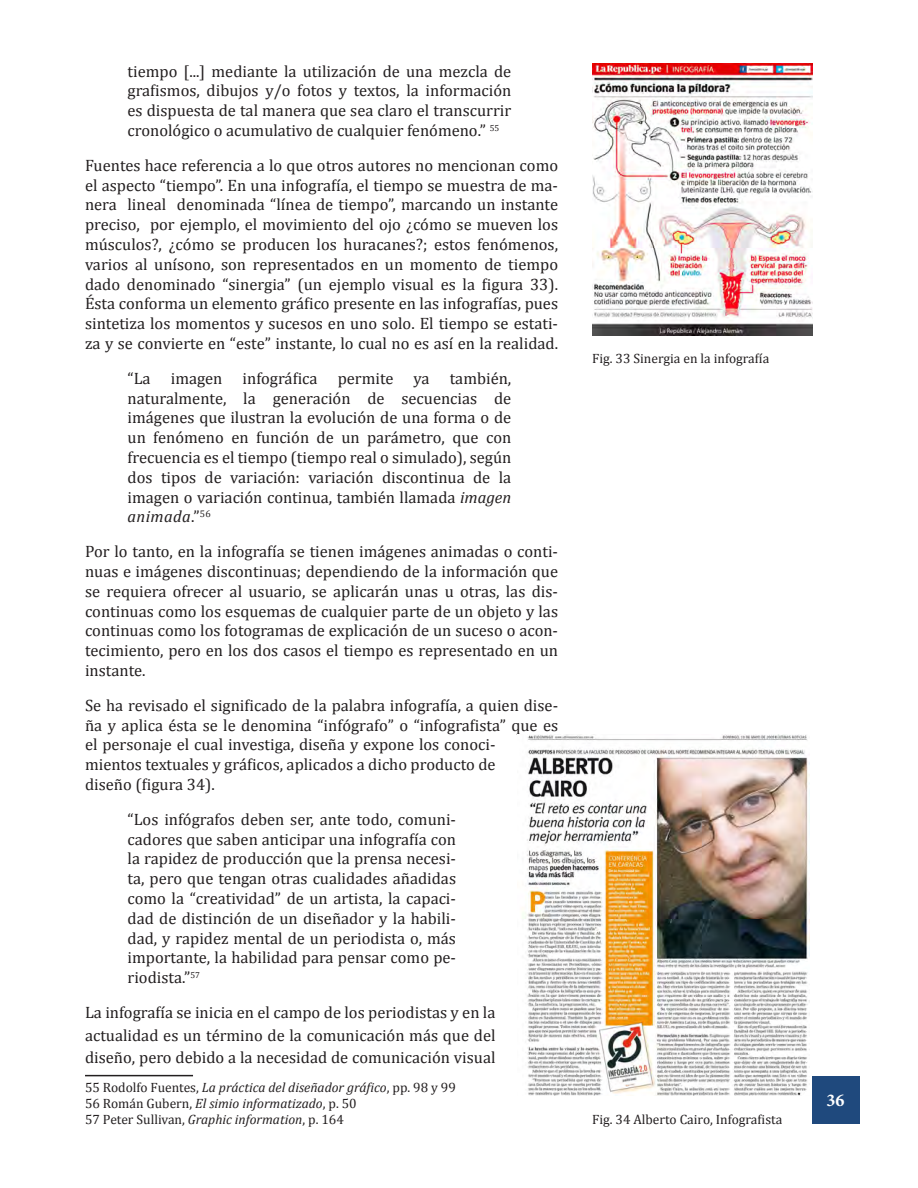
<style>
.page{position:relative;width:918px;height:1188px;background:#fff}
.page>*{position:absolute;margin:0;border:0;box-sizing:border-box;transform-origin:0 0}
.t1{font:700 18px "Minion Pro";color:#fff}
.t2{font:16.5px/19.8px "Cambria";color:#231f20;text-align:justify}
.t3{font:13.5px/16.2px "Cambria";color:#231f20}
.s1{font-style:italic}
</style>
<div class="page">
<div style="left:812px;top:1077px;width:47px;height:47px;background:#1f497d"></div>
<hr style="left:85px;top:1075px;width:108px;height:1px;background:#231f20">
<img style="left:592px;top:64px;width:221px;height:272px">
<img style="left:522px;top:735px;width:287px;height:360px">
<p class="t2" style="left:128px;top:61px;width:385px">tiempo [...] mediante la utilización de una mezcla de grafismos, dibujos y/o fotos y textos, la información es dispuesta de tal manera que sea claro el transcurrir cronológico o acumulativo de cualquier fenómeno.” <sup>55</sup></p>
<p class="t2" style="left:85px;top:155px;width:475px">Fuentes hace referencia a lo que otros autores no mencionan como el aspecto “tiempo”. En una infografía, el tiempo se muestra de ma&shy;nera lineal denominada “línea de tiempo”, marcando un instante preciso, por ejemplo, el movimiento del ojo ¿cómo se mueven los músculos?, ¿cómo se producen los huracanes?; estos fenómenos, varios al unísono, son representados en un momento de tiempo dado denominado “sinergia” (un ejemplo visual es la figura 33).<br>Ésta conforma un elemento gráfico presente en las infografías, pues sintetiza los momentos y sucesos en uno solo. El tiempo se estati&shy;za y se convierte en “este” instante, lo cual no es así en la realidad.</p>
<p class="t2" style="left:128px;top:368px;width:385px">“La imagen infográfica permite ya también, naturalmente, la generación de secuencias de imágenes que ilustran la evolución de una forma o de un fenómeno en función de un parámetro, que con frecuencia es el tiempo (tiempo real o simulado), según dos tipos de variación: variación discontinua de la imagen o variación continua, también llamada <span class="s1">imagen animada</span>.”<sup>56</sup></p>
<p class="t2" style="left:85px;top:542px;width:475px">Por lo tanto, en la infografía se tienen imágenes animadas o conti&shy;nuas e imágenes discontinuas; dependiendo de la información que se requiera ofrecer al usuario, se aplicarán unas u otras, las dis&shy;continuas como los esquemas de cualquier parte de un objeto y las continuas como los fotogramas de explicación de un suceso o acon&shy;tecimiento, pero en los dos casos el tiempo es representado en un instante.</p>
<p class="t2" style="left:85px;top:695px;width:475px;text-align:left">Se ha revisado el significado de la palabra infografía, a quien dise&shy;ña y aplica ésta se le denomina “infógrafo” o “infografista” que es el personaje el cual investiga, diseña y expone los conoci-<br>mientos textuales y gráficos, aplicados a dicho producto de<br>diseño (figura 34).</p>
<p class="t2" style="left:128px;top:809px;width:330px">“Los infógrafos deben ser, ante todo, comuni&shy;cadores que saben anticipar una infografía con la rapidez de producción que la prensa necesi&shy;ta, pero que tengan otras cualidades añadidas como la “creatividad” de un artista, la capaci&shy;dad de distinción de un diseñador y la habili&shy;dad, y rapidez mental de un periodista o, más importante, la habilidad para pensar como pe&shy;riodista.”<sup>57</sup></p>
<p class="t2" style="left:85px;top:1001px;width:412px;line-height:22.5px">La infografía se inicia en el campo de los periodistas y en la actualidad es un término de la comunicación más que del diseño, pero debido a la necesidad de comunicación visual</p>
<p class="t3" style="left:85px;top:1079px;width:372px">55 Rodolfo Fuentes, <span class="s1">La práctica del diseñador gráfico</span>, pp. 98 y 99<br>56 Román Gubern, <span class="s1">El simio informatizado</span>, p. 50<br>57 Peter Sullivan, <span class="s1">Graphic information</span>, p. 164</p>
<p class="t3" style="left:592px;top:350px;width:179px">Fig. 33 Sinergia en la infografía</p>
<p class="t3" style="left:592px;top:1112px;width:192px">Fig. 34 Alberto Cairo, Infografista</p>
<p class="t1" style="left:826px;top:1088px;width:19px">36</p>
</div>
